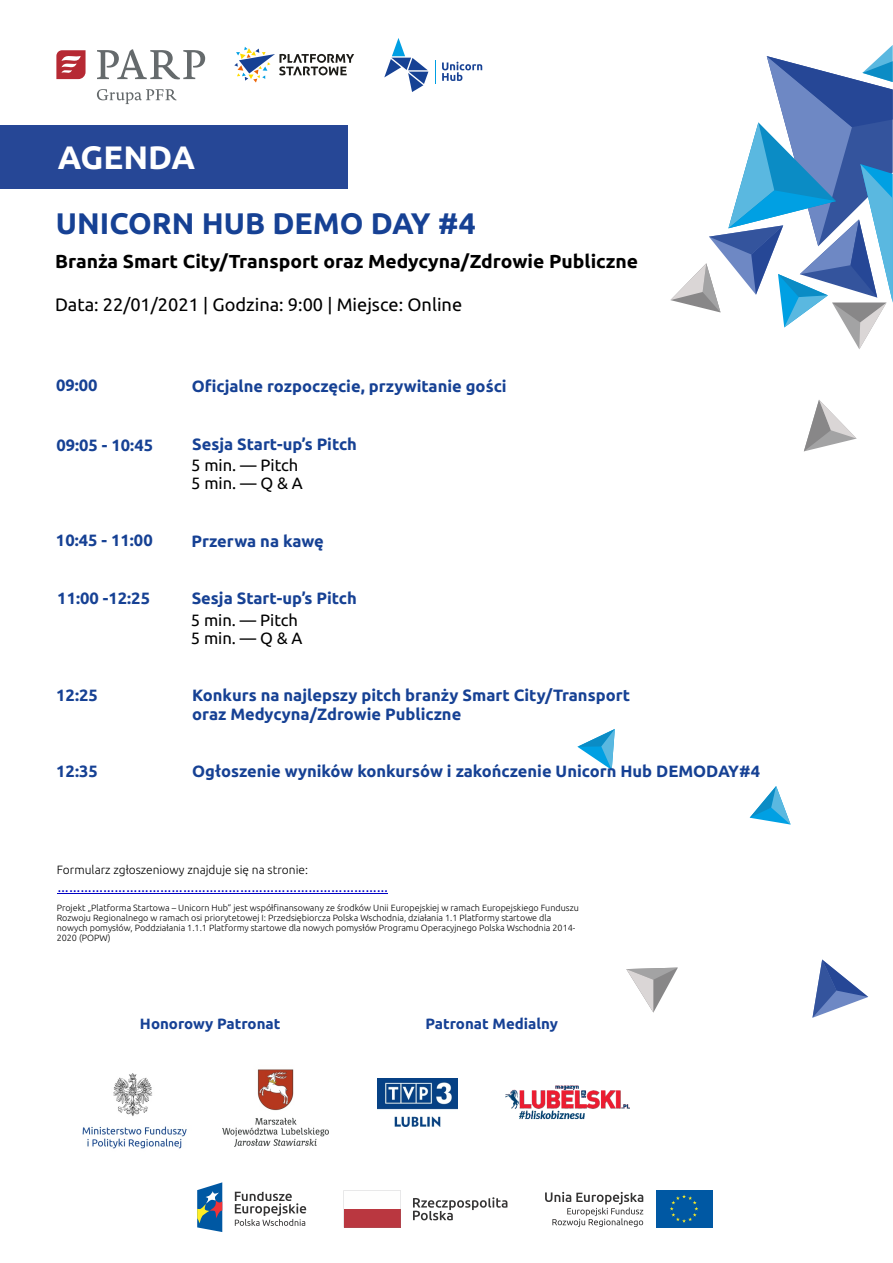
<style>
.page{position:relative;width:893px;height:1263px;background:#fff}
.page>*{position:absolute;margin:0;border:0;box-sizing:border-box;transform-origin:0 0}
.t1{font:700 32.4px "Ubuntu";color:#fff}
.t2{font:700 29.7px "Ubuntu";color:#164194}
.t3{font:700 18.75px "Ubuntu";color:#000}
.t4{font:18px "Ubuntu";color:#000}
.t5{font:16.5px "Calibri";color:#0000c4}
.t6{font:700 16.35px/18.3px "Ubuntu";color:#164194}
.t7{font:16.35px/18.3px "Ubuntu";color:#000}
.t8{font:700 14.85px "Ubuntu";color:#164195}
.t9{font:300 12px "Ubuntu";color:#000}
.t10{font:300 9px/10.1px "Ubuntu";color:#000}
</style>
<div class="page">
<svg style="left:670px;top:45px;width:223px;height:304px"></svg>
<div style="left:0;top:126px;width:347px;height:63px;background:#264796"></div>
<svg style="left:56px;top:50px;width:30px;height:29px"></svg>
<svg style="left:97px;top:49px;width:108px;height:31px"></svg>
<svg style="left:97px;top:89px;width:80px;height:15px"></svg>
<svg style="left:234px;top:47px;width:120px;height:36px"></svg>
<svg style="left:442px;top:62px;width:40px;height:19px"></svg>
<svg style="left:435px;top:60px;width:1px;height:24px"></svg>
<svg style="left:384px;top:38px;width:44px;height:54px"></svg>
<svg style="left:413px;top:1197px;width:94px;height:23px"></svg>
<svg style="left:344px;top:1190px;width:56px;height:37px"></svg>
<svg style="left:197px;top:1182px;width:25px;height:50px"></svg>
<svg style="left:235px;top:1192px;width:71px;height:34px"></svg>
<div style="left:656px;top:1190px;width:56px;height:37px;background:#0058a3"></div>
<svg style="left:670px;top:1195px;width:28px;height:28px"></svg>
<svg style="left:545px;top:1192px;width:98px;height:35px"></svg>
<svg style="left:626px;top:967px;width:52px;height:45px"></svg>
<svg style="left:750px;top:786px;width:41px;height:38px"></svg>
<svg style="left:804px;top:400px;width:53px;height:51px"></svg>
<svg style="left:812px;top:959px;width:56px;height:59px"></svg>
<svg style="left:577px;top:729px;width:38px;height:41px"></svg>
<img style="left:222px;top:1069px;width:107px;height:78px">
<img style="left:82px;top:1073px;width:105px;height:76px">
<img style="left:377px;top:1079px;width:81px;height:48px">
<img style="left:505px;top:1085px;width:125px;height:35px">
<hr style="left:58px;top:893px;width:330px;height:1px;background:#0000c4">
<h1 class="t1" style="left:58px;top:144px;width:139px">AGENDA</h1>
<h2 class="t2" style="left:56px;top:211px;width:421px">UNICORN HUB DEMO DAY #4</h2>
<h3 class="t3" style="left:55px;top:254px;width:585px">Branża Smart City/Transport oraz Medycyna/Zdrowie Publiczne</h3>
<h3 class="t4" style="left:55px;top:297px;width:409px">Data: 22/01/2021 | Godzina: 9:00 | Miejsce: Online</h3>
<h3 class="t6" style="left:56px;top:377px;width:43px">09:00</h3>
<h3 class="t6" style="left:192px;top:378px;width:317px">Oficjalne rozpoczęcie, przywitanie gości</h3>
<h3 class="t6" style="left:56px;top:437px;width:98px">09:05 - 10:45</h3>
<h3 class="t6" style="left:192px;top:436px;width:166px">Sesja Start-up’s Pitch</h3>
<h3 class="t7" style="left:191px;top:457px;width:113px">5 min. — Pitch<br>5 min. — Q &amp; A</h3>
<h3 class="t6" style="left:56px;top:532px;width:98px">10:45 - 11:00</h3>
<h3 class="t6" style="left:191px;top:532px;width:134px">Przerwa na kawę</h3>
<h3 class="t6" style="left:57px;top:590px;width:94px">11:00 -12:25</h3>
<h3 class="t6" style="left:192px;top:590px;width:167px">Sesja Start-up’s Pitch</h3>
<h3 class="t7" style="left:191px;top:612px;width:113px">5 min. — Pitch<br>5 min. — Q &amp; A</h3>
<h3 class="t6" style="left:56px;top:687px;width:43px">12:25</h3>
<h3 class="t6" style="left:192px;top:687px;width:439px">Konkurs na najlepszy pitch branży Smart City/Transport oraz Medycyna/Zdrowie Publiczne</h3>
<h3 class="t6" style="left:56px;top:763px;width:43px">12:35</h3>
<h3 class="t6" style="left:192px;top:763px;width:569px">Ogłoszenie wyników konkursów i zakończenie Unicorn Hub DEMODAY#4</h3>
<h3 class="t9" style="left:57px;top:864px;width:253px">Formularz zgłoszeniowy znajduje się na stronie:</h3>
<p class="t10" style="left:57px;top:903px;width:524px">Projekt „Platforma Startowa – Unicorn Hub” jest współfinansowany ze środków Unii Europejskiej w ramach Europejskiego Funduszu Rozwoju Regionalnego w ramach osi priorytetowej I: Przedsiębiorcza Polska Wschodnia, działania 1.1 Platformy startowe dla nowych pomysłów, Poddziałania 1.1.1 Platformy startowe dla nowych pomysłów Programu Operacyjnego Polska Wschodnia 2014- 2020 (POPW)</p>
<h3 class="t5" style="left:58px;top:879px;width:332px">……………………………………………………………………………</h3>
<h3 class="t8" style="left:140px;top:1017px;width:142px">Honorowy Patronat</h3>
<h3 class="t8" style="left:425px;top:1017px;width:134px">Patronat Medialny</h3>
</div>
